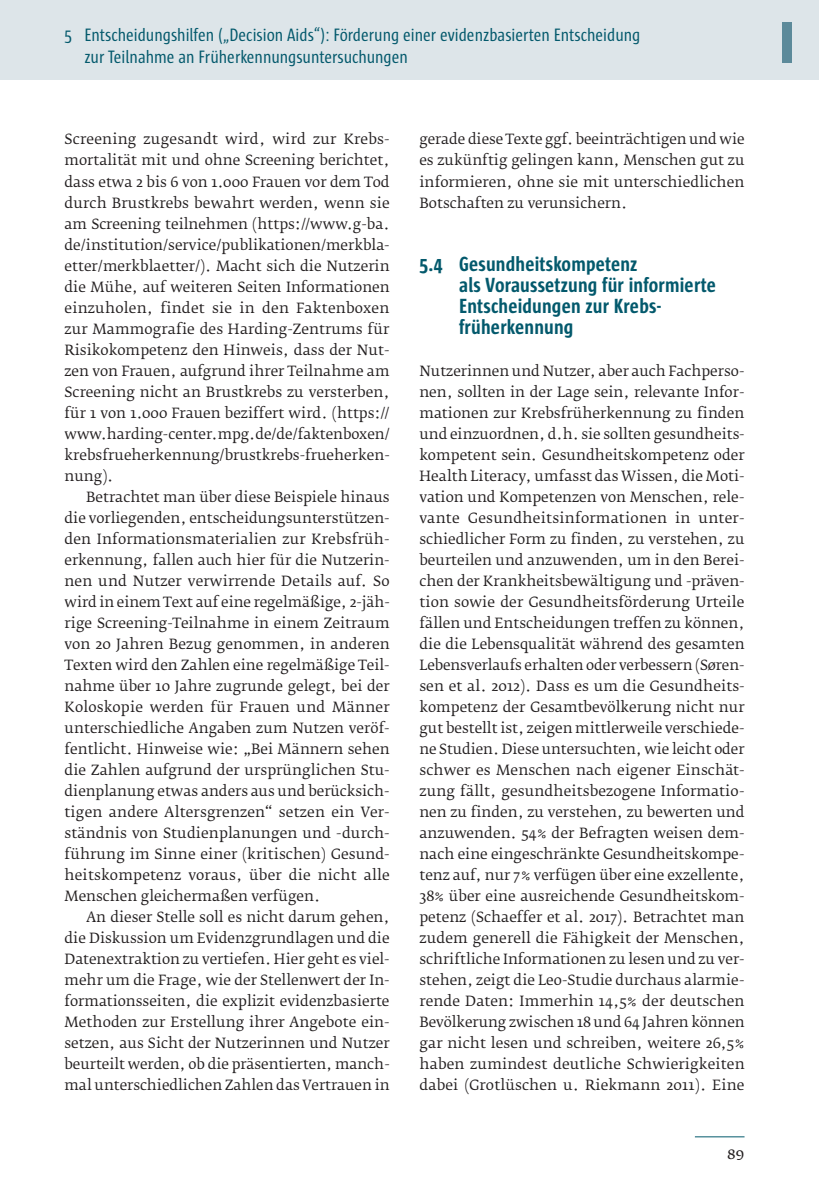
<style>
.page{position:relative;width:819px;height:1191px;background:#fff}
.page>*{position:absolute;margin:0;border:0;box-sizing:border-box;transform-origin:0 0}
.t1{font:800 59.5px "Sun Cd";color:#5c8a9a}
.t2{font:700 21px/21px "Sun Cd";letter-spacing:.01em;color:#03596c}
.t3{font:18.38px/22.1px "Sun Cd";color:#03596c}
.t4{font:15.75px "Fedra Serif B Pro";color:#231f20}
.t5{font:14px/21px "Fedra Serif B Pro";color:#231f20;text-align:justify}
</style>
<div class="page">
<div style="left:0;top:0;width:819px;height:79px;background:#dde5e9"></div>
<hr style="left:694px;top:1136px;width:50px;height:1px;background:#03596c">
<h3 class="t3" style="left:84px;top:24px;width:557px;text-indent:-20px">5 Entscheidungshilfen („Decision Aids“): Förderung einer evidenzbasierten Entscheidung zur Teilnahme an Früherkennungsuntersuchungen</h3>
<h1 class="t1" style="left:779px;top:10px;width:17px">I</h1>
<p class="t5" style="left:64px;top:129px;width:327px">Screening zugesandt wird, wird zur Krebs&shy;mortalität mit und ohne Screening berichtet, dass etwa 2 bis 6 von 1.000 Frauen vor dem Tod durch Brustkrebs bewahrt werden, wenn sie am Screening teilnehmen (https://www.g-ba. de/institution/service/publikationen/merkbla&shy;etter/merkblaetter/). Macht sich die Nutzerin die Mühe, auf weiteren Seiten Informationen einzuholen, findet sie in den Faktenboxen zur Mammografie des Harding-Zentrums für Risikokompetenz den Hinweis, dass der Nut&shy;zen von Frauen, aufgrund ihrer Teilnahme am Screening nicht an Brustkrebs zu versterben, für 1 von 1.000 Frauen beziffert wird. (https:// www.harding-center.mpg.de/de/faktenboxen/ krebsfrueherkennung/brustkrebs-frueherken&shy;nung).</p>
<p class="t5" style="left:64px;top:486px;width:327px;text-indent:21px">Betrachtet man über diese Beispiele hinaus die vorliegenden, entscheidungsunterstützen&shy;den Informationsmaterialien zur Krebsfrüh&shy;erkennung, fallen auch hier für die Nutzerin&shy;nen und Nutzer verwirrende Details auf. So wird in einem Text auf eine regelmäßige, 2-jäh&shy;rige Screening-Teilnahme in einem Zeitraum von 20 Jahren Bezug genommen, in anderen Texten wird den Zahlen eine regelmäßige Teil&shy;nahme über 10 Jahre zugrunde gelegt, bei der Koloskopie werden für Frauen und Männer unterschiedliche Angaben zum Nutzen veröf&shy;fentlicht. Hinweise wie: „Bei Männern sehen die Zahlen aufgrund der ursprünglichen Stu&shy;dienplanung etwas anders aus und berücksich&shy;tigen andere Altersgrenzen“ setzen ein Ver&shy;ständnis von Studienplanungen und -durch&shy;führung im Sinne einer (kritischen) Gesund&shy;heitskompetenz voraus, über die nicht alle Menschen gleichermaßen verfügen.</p>
<p class="t5" style="left:64px;top:906px;width:326px;text-indent:21px">An dieser Stelle soll es nicht darum gehen, die Diskussion um Evidenzgrundlagen und die Datenextraktion zu vertiefen. Hier geht es viel&shy;mehr um die Frage, wie der Stellenwert der In&shy;formationsseiten, die explizit evidenzbasierte Methoden zur Erstellung ihrer Angebote ein&shy;setzen, aus Sicht der Nutzerinnen und Nutzer beurteilt werden, ob die präsentierten, manch&shy;mal unterschiedlichen Zahlen das Vertrauen in</p>
<p class="t5" style="left:419px;top:129px;width:326px">gerade diese Texte ggf. beeinträchtigen und wie es zukünftig gelingen kann, Menschen gut zu informieren, ohne sie mit unterschiedlichen Botschaften zu verunsichern.</p>
<h2 class="t2" style="left:459px;top:253px;width:258px;text-indent:-40px">5.4 Gesundheitskompetenz<br>als Voraussetzung für informierte<br>Entscheidungen zur Krebs&shy;früherkennung</h2>
<p class="t5" style="left:419px;top:360px;width:327px">Nutzerinnen und Nutzer, aber auch Fachperso&shy;nen, sollten in der Lage sein, relevante Infor&shy;mationen zur Krebsfrüherkennung zu finden und einzuordnen, d.h. sie sollten gesundheits&shy;kompetent sein. Gesundheitskompetenz oder Health Literacy, umfasst das Wissen, die Moti&shy;vation und Kompetenzen von Menschen, rele&shy;vante Gesundheitsinformationen in unter&shy;schiedlicher Form zu finden, zu verstehen, zu beurteilen und anzuwenden, um in den Berei&shy;chen der Krankheitsbewältigung und -präven&shy;tion sowie der Gesundheitsförderung Urteile fällen und Entscheidungen treffen zu können, die die Lebensqualität während des gesamten Lebensverlaufs erhalten oder verbessern (Søren&shy;sen et al. 2012). Dass es um die Gesundheits&shy;kompetenz der Gesamtbevölkerung nicht nur gut bestellt ist, zeigen mittlerweile verschiede&shy;ne Studien. Diese untersuchten, wie leicht oder schwer es Menschen nach eigener Einschät&shy;zung fällt, gesundheitsbezogene Informatio&shy;nen zu finden, zu verstehen, zu bewerten und anzuwenden. 54% der Befragten weisen dem&shy;nach eine eingeschränkte Gesundheitskompe&shy;tenz auf, nur 7% verfügen über eine exzellente, 38% über eine ausreichende Gesundheitskom&shy;petenz (Schaeffer et al. 2017). Betrachtet man zudem generell die Fähigkeit der Menschen, schriftliche Informationen zu lesen und zu ver&shy;stehen, zeigt die Leo-Studie durchaus alarmie&shy;rende Daten: Immerhin 14,5% der deutschen Bevölkerung zwischen 18 und 64 Jahren können gar nicht lesen und schreiben, weitere 26,5% haben zumindest deutliche Schwierigkeiten dabei (Grotlüschen u. Riekmann 2011). Eine</p>
<p class="t4" style="left:727px;top:1144px;width:19px">89</p>
</div>
